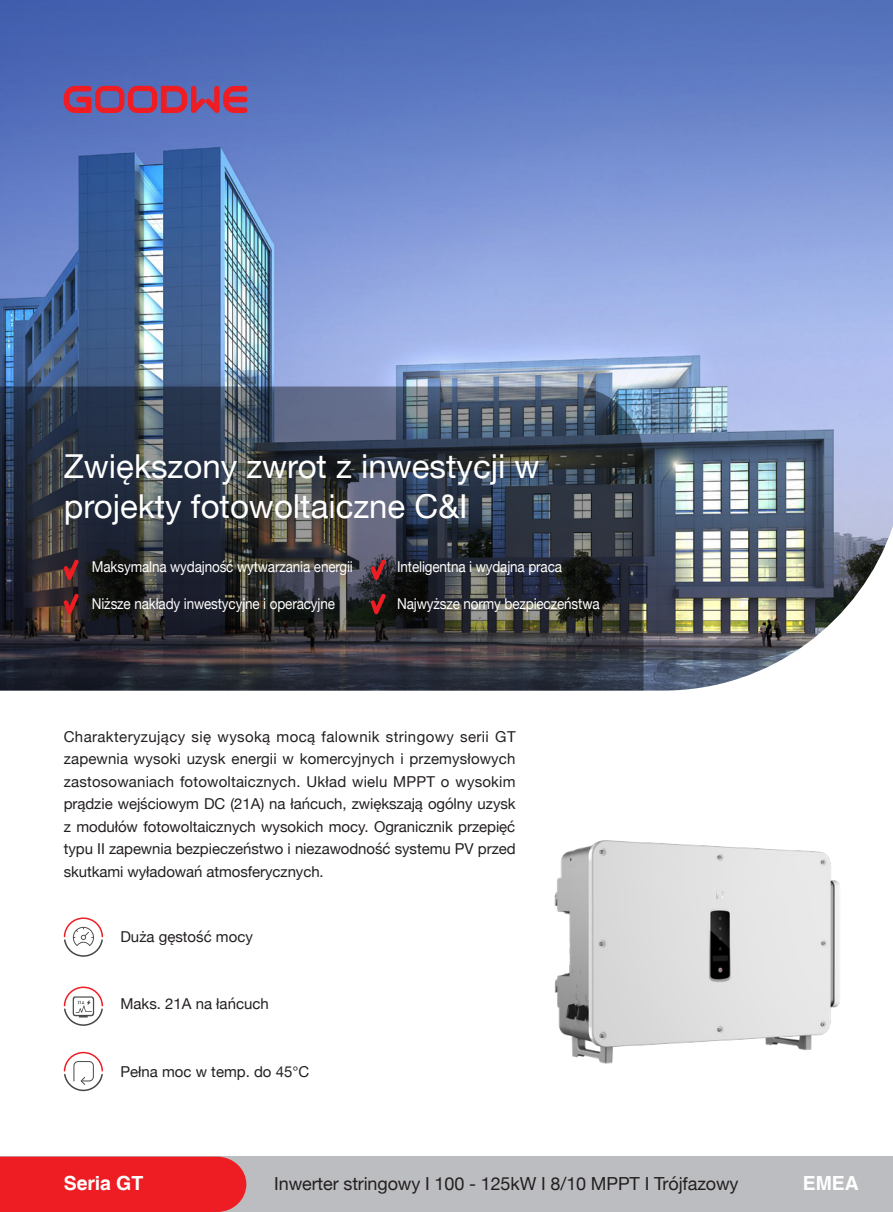
<style>
.page{position:relative;width:893px;height:1212px;background:#fff}
.page>*{position:absolute;margin:0;border:0;box-sizing:border-box;transform-origin:0 0}
.t1{font:33px/39.6px "Helvetica Neue";color:#fff}
.t2{font:700 19.5px "Helvetica";letter-spacing:-.005em;color:#fff}
.t3{font:18px "Helvetica Neue";letter-spacing:-.005em;color:#231f20}
.t4{font:15px/22.5px "Helvetica Neue";letter-spacing:-.005em;color:#231f20;text-align:justify}
.t5{font:15px "Helvetica Neue";letter-spacing:-.01em;color:#fff;scale:.9 1}
</style>
<div class="page">
<img style="left:0;top:0;width:893px;height:690px">
<div style="left:0;top:1156px;width:893px;height:56px;background:#bcbdc0"></div>
<div style="left:0;top:1156px;width:246px;height:56px;background:#ee1d23"></div>
<img style="left:0;top:386px;width:643px;height:304px">
<svg style="left:64px;top:559px;width:15px;height:21px"></svg>
<svg style="left:371px;top:559px;width:15px;height:21px"></svg>
<svg style="left:64px;top:593px;width:15px;height:21px"></svg>
<svg style="left:371px;top:593px;width:15px;height:21px"></svg>
<svg style="left:64px;top:86px;width:183px;height:27px"></svg>
<img style="left:554px;top:840px;width:286px;height:224px">
<svg style="left:63px;top:1051px;width:40px;height:41px"></svg>
<svg style="left:64px;top:917px;width:39px;height:40px"></svg>
<svg style="left:64px;top:986px;width:39px;height:40px"></svg>
<p class="t1" style="left:64px;top:448px;width:477px">Zwiększony zwrot z inwestycji w projekty fotowoltaiczne C&amp;I</p>
<p class="t5" style="left:92px;top:556px;width:292px">Maksymalna wydajność wytwarzania energii</p>
<p class="t5" style="left:397px;top:556px;width:185px">Inteligentna i wydajna praca</p>
<p class="t5" style="left:92px;top:592px;width:272px">Niższe nakłady inwestycyjne i operacyjne</p>
<p class="t5" style="left:397px;top:592px;width:226px">Najwyższe normy bezpieczeństwa</p>
<p class="t4" style="left:64px;top:726px;width:453px">Charakteryzujący się wysoką mocą falownik stringowy serii GT zapewnia wysoki uzysk energii w komercyjnych i przemysłowych zastosowaniach fotowoltaicznych. Układ wielu MPPT o wysokim prądzie wejściowym DC (21A) na łańcuch, zwiększają ogólny uzysk z modułów fotowoltaicznych wysokich mocy. Ogranicznik przepięć typu II zapewnia bezpieczeństwo i niezawodność systemu PV przed skutkami wyładowań atmosferycznych.</p>
<p class="t4" style="left:120px;top:927px;width:134px">Duża gęstość mocy</p>
<p class="t4" style="left:120px;top:993px;width:150px">Maks. 21A na łańcuch</p>
<p class="t4" style="left:120px;top:1061px;width:190px">Pełna moc w temp. do 45°C</p>
<p class="t2" style="left:64px;top:1171px;width:81px">Seria GT</p>
<p class="t3" style="left:274px;top:1170px;width:466px">Inwerter stringowy I 100 - 125kW I 8/10 MPPT I Trójfazowy</p>
<p class="t2" style="left:803px;top:1171px;width:58px">EMEA</p>
</div>
